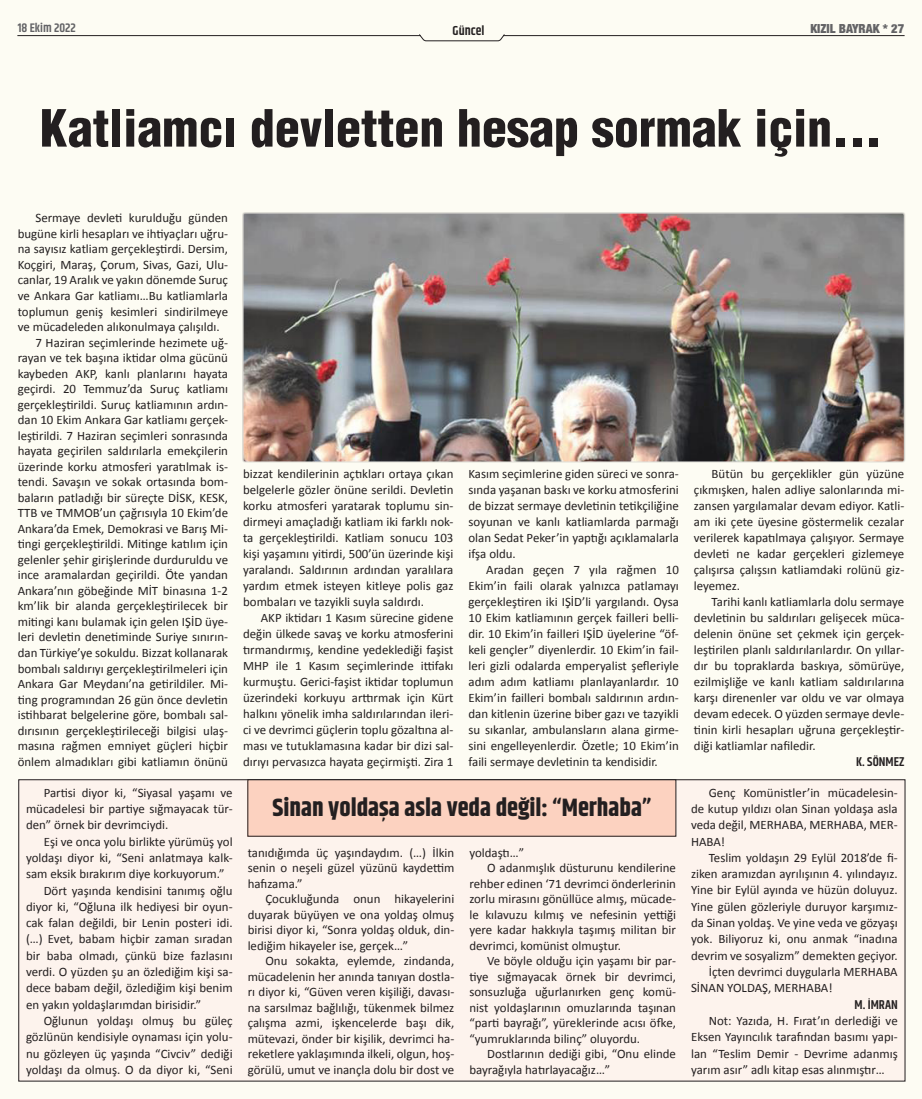
<style>
.page{position:relative;width:922px;height:1099px;background:#fff}
.page>*{position:absolute;margin:0;border:0;box-sizing:border-box;transform-origin:0 0}
.ana_başlık{font:900 condensed 50px "Helvetica";color:#231f20}
.başlık-2{font:700 25px "Khand";color:#231f20}
.t1{font:600 13.12px "Khand";color:#231f20}
.t2{font:12.88px/15.5px "Calibri";color:#231f20;text-align:justify}
.alt_imza{font:600 12.88px "Khand";color:#231f20}
.t3{font:900 condensed 12.5px "Helvetica Neue";color:#636366}
.t4{font:600 12.5px "Khand";color:#636366}
</style>
<div class="page">
<div style="left:0;top:0;width:921px;height:1098px;background:#fdfcf3"></div>
<hr style="left:18px;top:35px;width:402px;height:1px;background:#231f20">
<hr style="left:503px;top:35px;width:400px;height:1px;background:#231f20">
<svg style="left:419px;top:34px;width:85px;height:7px"></svg>
<div style="left:19px;top:779px;width:885px;height:302px;background:#fdf3ed"></div>
<div style="left:248px;top:779px;width:427px;height:57px;background:#fcd2c0"></div>
<div style="left:247px;top:779px;width:429px;height:57px;border:1px solid #231f20"></div>
<img style="left:243px;top:213px;width:660px;height:248px">
<p class="t4" style="left:18px;top:20px;width:60px">18 Ekim 2022</p>
<p class="t1" style="left:452px;top:22px;width:33px">Güncel</p>
<p class="t3" style="left:810px;top:18px;width:95px">KIZIL BAYRAK * 27</p>
<p class="ana_başlık" style="left:40px;top:97px;width:843px">Katliamcı devletten hesap sormak için...</p>
<p class="t2" style="left:18px;top:210px;width:212px;text-indent:18px">Sermaye devleti kurulduğu günden bugüne kirli hesapları ve ihtiyaçları uğru&shy;na sayısız katliam gerçekleştirdi. Dersim, Koçgiri, Maraş, Çorum, Sivas, Gazi, Ulu&shy;canlar, 19 Aralık ve yakın dönemde Suruç ve Ankara Gar katliamı…Bu katliamlarla toplumun geniş kesimleri sindirilmeye ve mücadeleden alıkonulmaya çalışıldı.</p>
<p class="t2" style="left:18px;top:334px;width:212px;text-indent:18px">7 Haziran seçimlerinde hezimete uğ&shy;rayan ve tek başına iktidar olma gücünü kaybeden AKP, kanlı planlarını hayata geçirdi. 20 Temmuz’da Suruç katliamı gerçekleştirildi. Suruç katliamının ardın&shy;dan 10 Ekim Ankara Gar katliamı gerçek&shy;leştirildi. 7 Haziran seçimleri sonrasında hayata geçirilen saldırılarla emekçilerin üzerinde korku atmosferi yaratılmak is&shy;tendi. Savaşın ve sokak ortasında bom&shy;baların patladığı bir süreçte DİSK, KESK, TTB ve TMMOB’un çağrısıyla 10 Ekim’de Ankara’da Emek, Demokrasi ve Barış Mi&shy;tingi gerçekleştirildi. Mitinge katılım için gelenler şehir girişlerinde durduruldu ve ince aramalardan geçirildi. Öte yandan Ankara’nın göbeğinde MİT binasına 1-2 km’lik bir alanda gerçekleştirilecek bir mitingi kanı bulamak için gelen IŞİD üye&shy;leri devletin denetiminde Suriye sınırın&shy;dan Türkiye’ye sokuldu. Bizzat kollanarak bombalı saldırıyı gerçekleştirilmeleri için Ankara Gar Meydanı’na getirildiler. Mi&shy;ting programından 26 gün önce devletin istihbarat belgelerine göre, bombalı sal&shy;dırısının gerçekleştirileceği bilgisi ulaş&shy;masına rağmen emniyet güçleri hiçbir önlem almadıkları gibi katliamın önünü</p>
<p class="t2" style="left:26px;top:783px;width:208px;line-height:16.2px;text-indent:18px">Partisi diyor ki, “Siyasal yaşamı ve mücadelesi bir partiye sığmayacak tür&shy;den” örnek bir devrimciydi.</p>
<p class="t2" style="left:26px;top:832px;width:208px;line-height:16.2px;text-indent:18px">Eşi ve onca yolu birlikte yürümüş yol yoldaşı diyor ki, “Seni anlatmaya kalk&shy;sam eksik bırakırım diye korkuyorum.”</p>
<p class="t2" style="left:26px;top:881px;width:208px;line-height:16.2px;text-indent:18px">Dört yaşında kendisini tanımış oğlu diyor ki, “Oğluna ilk hediyesi bir oyun&shy;cak falan değildi, bir Lenin posteri idi. (…) Evet, babam hiçbir zaman sıradan bir baba olmadı, çünkü bize fazlasını verdi. O yüzden şu an özlediğim kişi sa&shy;dece babam değil, özlediğim kişi benim en yakın yoldaşlarımdan birisidir.”</p>
<p class="t2" style="left:26px;top:1011px;width:208px;line-height:16.2px;text-indent:18px">Oğlunun yoldaşı olmuş bu güleç gözlünün kendisiyle oynaması için yolu&shy;nu gözleyen üç yaşında “Civciv” dediği yoldaşı da olmuş. O da diyor ki, “Seni</p>
<p class="t2" style="left:243px;top:465px;width:212px;line-height:16px">bizzat kendilerinin açtıkları ortaya çıkan belgelerle gözler önüne serildi. Devletin korku atmosferi yaratarak toplumu sin&shy;dirmeyi amaçladığı katliam iki farklı nok&shy;ta gerçekleştirildi. Katliam sonucu 103 kişi yaşamını yitirdi, 500’ün üzerinde kişi yaralandı. Saldırının ardından yaralılara yardım etmek isteyen kitleye polis gaz bombaları ve tazyikli suyla saldırdı.</p>
<p class="t2" style="left:243px;top:609px;width:212px;line-height:16px;text-indent:18px">AKP iktidarı 1 Kasım sürecine gidene değin ülkede savaş ve korku atmosferini tırmandırmış, kendine yedeklediği faşist MHP ile 1 Kasım seçimlerinde ittifakı kurmuştu. Gerici-faşist iktidar toplumun üzerindeki korkuyu arttırmak için Kürt halkını yönelik imha saldırılarından ileri&shy;ci ve devrimci güçlerin toplu gözaltına al&shy;ması ve tutuklamasına kadar bir dizi sal&shy;dırıyı pervasızca hayata geçirmişti. Zira 1</p>
<p class="t2" style="left:468px;top:465px;width:212px;line-height:16px">Kasım seçimlerine giden süreci ve sonra&shy;sında yaşanan baskı ve korku atmosferini de bizzat sermaye devletinin tetikçiliğine soyunan ve kanlı katliamlarda parmağı olan Sedat Peker’in yaptığı açıklamalarla ifşa oldu.</p>
<p class="t2" style="left:468px;top:561px;width:212px;line-height:16px;text-indent:18px">Aradan geçen 7 yıla rağmen 10<br>Ekim’in faili olarak yalnızca patlamayı gerçekleştiren iki IŞİD’li yargılandı. Oysa 10 Ekim katliamının gerçek failleri belli&shy;dir. 10 Ekim’in failleri IŞİD üyelerine “öf&shy;keli gençler” diyenlerdir. 10 Ekim’in fail&shy;leri gizli odalarda emperyalist şefleriyle adım adım katliamı planlayanlardır. 10<br>Ekim’in failleri bombalı saldırının ardın&shy;dan kitlenin üzerine biber gazı ve tazyikli su sıkanlar, ambulansların alana girme&shy;sini engelleyenlerdir. Özetle; 10 Ekim’in faili sermaye devletinin ta kendisidir.</p>
<p class="başlık-2" style="left:272px;top:789px;width:380px">Sinan yoldaşa asla veda değil: “Merhaba”</p>
<p class="t2" style="left:247px;top:844px;width:208px">tanıdığımda üç yaşındaydım. (…) İlkin senin o neşeli güzel yüzünü kaydettim hafızama.”</p>
<p class="t2" style="left:247px;top:890px;width:208px;text-indent:18px">Çocukluğunda onun hikayelerini duyarak büyüyen ve ona yoldaş olmuş birisi diyor ki, “Sonra yoldaş olduk, din&shy;lediğim hikayeler ise, gerçek…”</p>
<p class="t2" style="left:247px;top:952px;width:208px;text-indent:18px">Onu sokakta, eylemde, zindanda, mücadelenin her anında tanıyan dostla&shy;rı diyor ki, “Güven veren kişiliği, davası&shy;na sarsılmaz bağlılığı, tükenmek bilmez çalışma azmi, işkencelerde başı dik, mütevazi, önder bir kişilik, devrimci ha&shy;reketlere yaklaşımında ilkeli, olgun, hoş&shy;görülü, umut ve inançla dolu bir dost ve</p>
<p class="t2" style="left:469px;top:844px;width:56px">yoldaştı…”</p>
<p class="t2" style="left:469px;top:859px;width:208px;text-indent:18px">O adanmışlık düsturunu kendilerine rehber edinen ‘71 devrimci önderlerinin zorlu mirasını gönüllüce almış, mücade&shy;le kılavuzu kılmış ve nefesinin yettiği yere kadar hakkıyla taşımış militan bir devrimci, komünist olmuştur.</p>
<p class="t2" style="left:469px;top:952px;width:208px;text-indent:18px">Ve böyle olduğu için yaşamı bir par&shy;tiye sığmayacak örnek bir devrimci, sonsuzluğa uğurlanırken genç komü&shy;nist yoldaşlarının omuzlarında taşınan “parti bayrağı”, yüreklerinde acısı öfke, “yumruklarında bilinç” oluyordu.</p>
<p class="t2" style="left:469px;top:1045px;width:208px;text-indent:18px">Dostlarının dediği gibi, “Onu elinde bayrağıyla hatırlayacağız…”</p>
<p class="t2" style="left:693px;top:465px;width:212px;line-height:16px;text-indent:18px">Bütün bu gerçeklikler gün yüzüne çıkmışken, halen adliye salonlarında mi&shy;zansen yargılamalar devam ediyor. Katli&shy;am iki çete üyesine göstermelik cezalar verilerek kapatılmaya çalışıyor. Sermaye devleti ne kadar gerçekleri gizlemeye çalışırsa çalışsın katliamdaki rolünü giz&shy;leyemez.</p>
<p class="t2" style="left:693px;top:593px;width:212px;line-height:16px;text-indent:18px">Tarihi kanlı katliamlarla dolu sermaye devletinin bu saldırıları gelişecek müca&shy;delenin önüne set çekmek için gerçek&shy;leştirilen planlı saldırılarılardır. On yıllar&shy;dır bu topraklarda baskıya, sömürüye, ezilmişliğe ve kanlı katliam saldırılarına karşı direnenler var oldu ve var olmaya devam edecek. O yüzden sermaye devle&shy;tinin kirli hesapları uğruna gerçekleştir&shy;diği katliamlar nafiledir.</p>
<p class="alt_imza" style="left:855px;top:752px;width:50px">K. SÖNMEZ</p>
<p class="t2" style="left:691px;top:783px;width:208px;line-height:16.2px;text-indent:18px">Genç Komünistler’in mücadelesin&shy;de kutup yıldızı olan Sinan yoldaşa asla veda değil, MERHABA, MERHABA, MER-HABA!</p>
<p class="t2" style="left:691px;top:848px;width:208px;line-height:16.2px;text-indent:18px">Teslim yoldaşın 29 Eylül 2018’de fi&shy;ziken aramızdan ayrılışının 4. yılındayız.<br>Yine bir Eylül ayında ve hüzün doluyuz.<br>Yine gülen gözleriyle duruyor karşımız&shy;da Sinan yoldaş. Ve yine veda ve gözyaşı yok. Biliyoruz ki, onu anmak “inadına devrim ve sosyalizm” demekten geçiyor.</p>
<p class="t2" style="left:691px;top:962px;width:208px;line-height:16.2px;text-indent:18px">İçten devrimci duygularla MERHABA<br>SİNAN YOLDAŞ, MERHABA!</p>
<p class="alt_imza" style="left:854px;top:995px;width:45px">M. İMRAN</p>
<p class="t2" style="left:691px;top:1011px;width:208px;line-height:16.2px;text-indent:18px">Not: Yazıda, H. Fırat’ın derlediği ve Eksen Yayıncılık tarafından basımı yapı&shy;lan “Teslim Demir - Devrime adanmış yarım asır” adlı kitap esas alınmıştır…</p>
</div>
